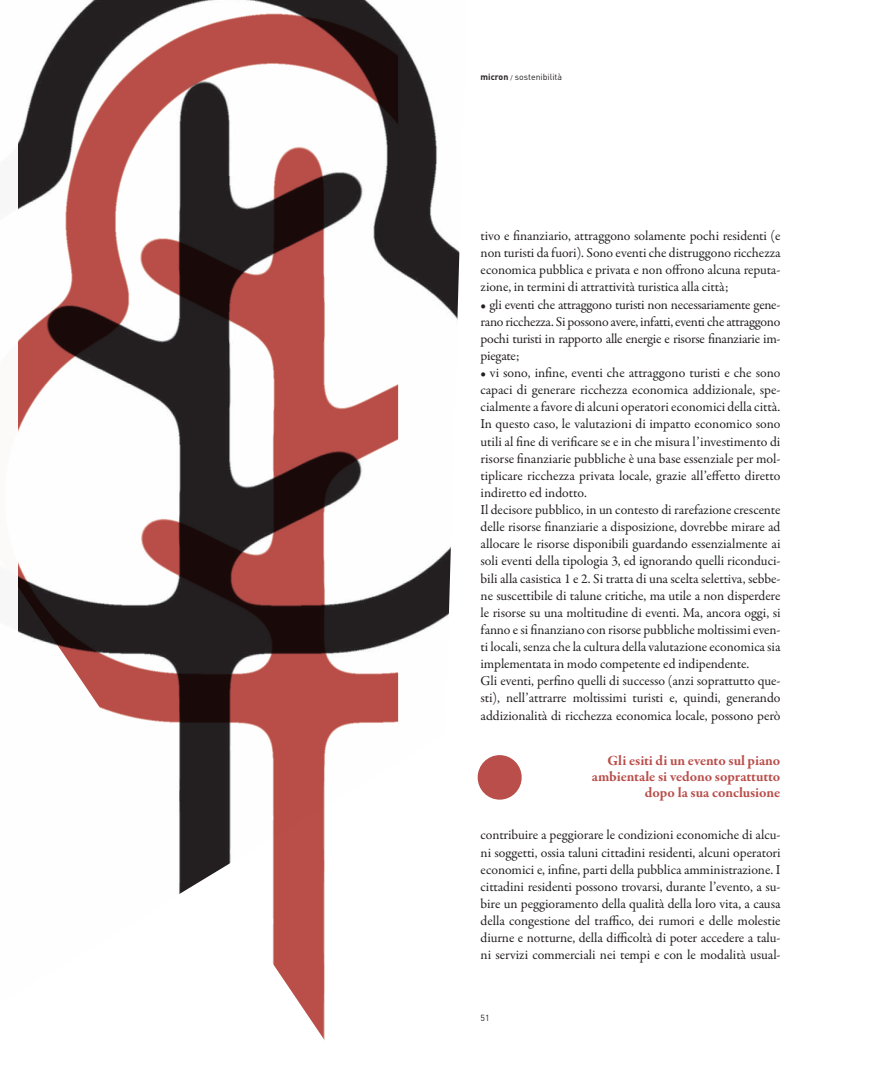
<style>
.page{position:relative;width:869px;height:1088px;background:#fff}
.page>*{position:absolute;margin:0;border:0;box-sizing:border-box;transform-origin:0 0}
.t1{font:700 14.38px "Garamond Premr Pro";letter-spacing:-.005em;color:#b94e4a}
.t2{font:13.75px/17.1px "Garamond Premr Pro";letter-spacing:-.01em;color:#231f20;text-align:justify}
.t3{font:8.75px "DIN";color:#231f20}
.s1{font-weight:700}
.s2{font-size:6.25px}
</style>
<div class="page">
<div style="left:477px;top:755px;width:44px;height:45px;background:#b94e4a;border-radius:50%"></div>
<img style="left:18px;top:0;width:442px;height:1003px">
<p class="t3" style="left:480px;top:71px;width:83px"><span class="s1">micron</span> <span class="s2">/</span> sostenibilità</p>
<p class="t2" style="left:480px;top:227px;width:301px">tivo e finanziario, attraggono solamente pochi residenti (e non turisti da fuori). Sono eventi che distruggono ricchezza economica pubblica e privata e non offrono alcuna reputa&shy;zione, in termini di attrattività turistica alla città;</p>
<p class="t2" style="left:480px;top:296px;width:301px"><span class="s1">•</span> gli eventi che attraggono turisti non necessariamente gene&shy;rano ricchezza. Si possono avere, infatti, eventi che attraggono pochi turisti in rapporto alle energie e risorse finanziarie im&shy;piegate;</p>
<p class="t2" style="left:480px;top:364px;width:301px"><span class="s1">•</span> vi sono, infine, eventi che attraggono turisti e che sono capaci di generare ricchezza economica addizionale, spe&shy;cialmente a favore di alcuni operatori economici della città.<br>In questo caso, le valutazioni di impatto economico sono utili al fine di verificare se e in che misura l’investimento di risorse finanziarie pubbliche è una base essenziale per mol&shy;tiplicare ricchezza privata locale, grazie all’effetto diretto indiretto ed indotto.</p>
<p class="t2" style="left:480px;top:501px;width:301px">Il decisore pubblico, in un contesto di rarefazione crescente delle risorse finanziarie a disposizione, dovrebbe mirare ad allocare le risorse disponibili guardando essenzialmente ai soli eventi della tipologia 3, ed ignorando quelli riconduci&shy;bili alla casistica 1 e 2. Si tratta di una scelta selettiva, sebbe&shy;ne suscettibile di talune critiche, ma utile a non disperdere le risorse su una moltitudine di eventi. Ma, ancora oggi, si fanno e si finanziano con risorse pubbliche moltissimi even&shy;ti locali, senza che la cultura della valutazione economica sia implementata in modo competente ed indipendente.</p>
<p class="t2" style="left:480px;top:673px;width:301px">Gli eventi, perfino quelli di successo (anzi soprattutto que&shy;sti), nell’attrarre moltissimi turisti e, quindi, generando addizionalità di ricchezza economica locale, possono però</p>
<p class="t1" style="left:607px;top:751px;width:174px">Gli esiti di un evento sul piano</p>
<p class="t1" style="left:591px;top:767px;width:190px">ambientale si vedono soprattutto</p>
<p class="t1" style="left:644px;top:784px;width:137px">dopo la sua conclusione</p>
<p class="t2" style="left:480px;top:827px;width:301px">contribuire a peggiorare le condizioni economiche di alcu&shy;ni soggetti, ossia taluni cittadini residenti, alcuni operatori economici e, infine, parti della pubblica amministrazione. I cittadini residenti possono trovarsi, durante l’evento, a su&shy;bire un peggioramento della qualità della loro vita, a causa della congestione del traffico, dei rumori e delle molestie diurne e notturne, della difficoltà di poter accedere a talu&shy;ni servizi commerciali nei tempi e con le modalità usual-</p>
<p class="t3" style="left:480px;top:1013px;width:11px">51</p>
</div>
